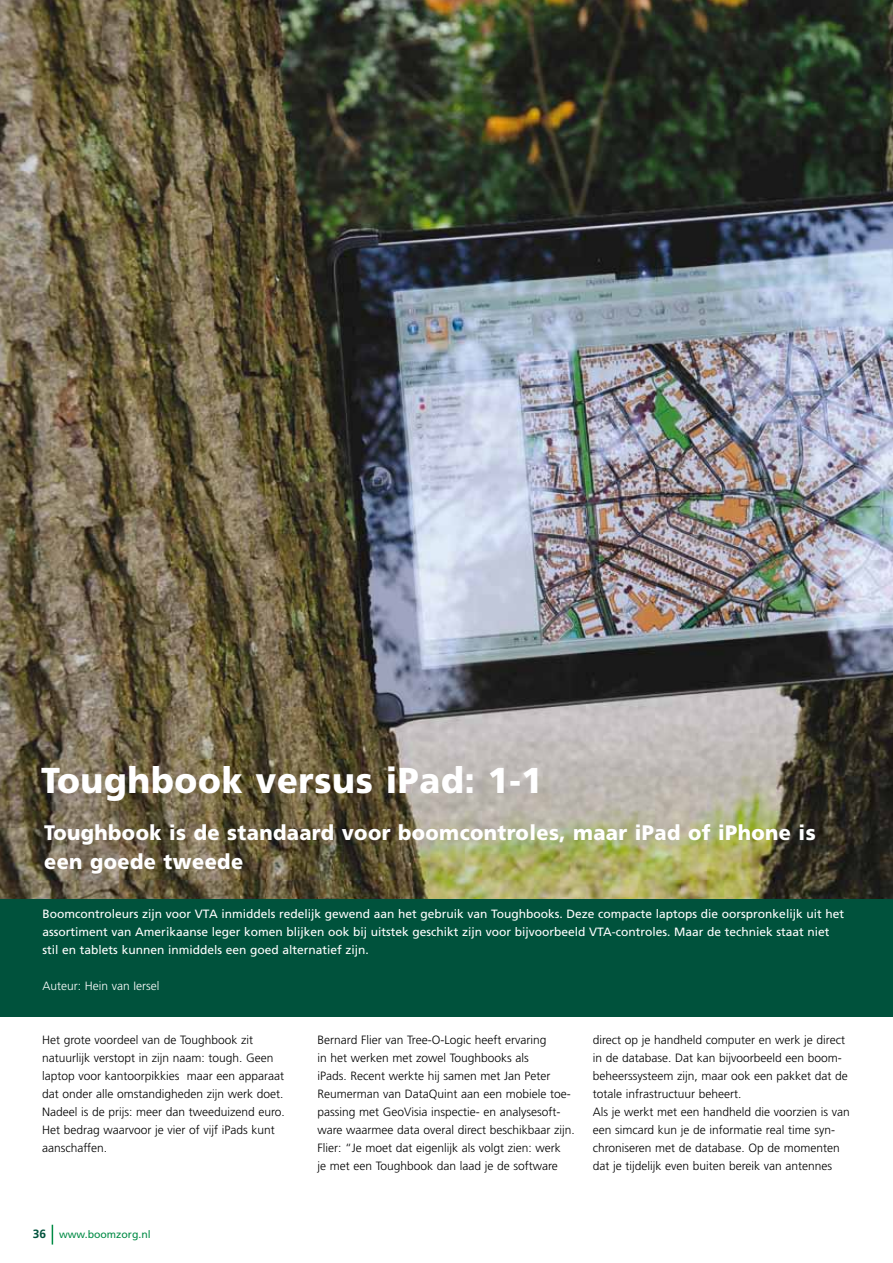
<style>
.page{position:relative;width:893px;height:1263px;background:#fff}
.page>*{position:absolute;margin:0;border:0;box-sizing:border-box;transform-origin:0 0}
.t1{font:900 36px "Frutiger";letter-spacing:.02em;color:#fff;scale:.95 1}
.t2{font:900 21px/28.5px "Frutiger";letter-spacing:.02em;color:#fff;scale:.95 1}
.t3{font:300 12px/18px "Frutiger";color:#000}
.t4{font:12px/18px "Frutiger";color:#fff}
.t5{font:300 12px "Frutiger";color:#fff}
.t6{font:10.5px "Frutiger";color:#008b45}
.s1{font-weight:700;font-size:12px;color:#00523c}
</style>
<div class="page">
<svg style="left:52px;top:1225px;width:1px;height:19px"></svg>
<img style="left:0;top:0;width:893px;height:899px">
<div style="left:0;top:899px;width:893px;height:117px;background:#00523c"></div>
<h1 class="t1" style="left:41px;top:758px;width:529px">Toughbook versus iPad: 1-1</h1>
<h2 class="t2" style="left:44px;top:818px;width:814px">Toughbook is de standaard voor boomcontroles, maar iPad of iPhone is een goede tweede</h2>
<p class="t4" style="left:43px;top:905px;width:803px">Boomcontroleurs zijn voor VTA inmiddels redelijk gewend aan het gebruik van Toughbooks. Deze compacte laptops die oorspronkelijk uit het assortiment van Amerikaanse leger komen blijken ook bij uitstek geschikt zijn voor bijvoorbeeld VTA-controles. Maar de techniek staat niet stil en tablets kunnen inmiddels een goed alternatief zijn.</p>
<p class="t5" style="left:43px;top:979px;width:119px">Auteur: Hein van Iersel</p>
<p class="t3" style="left:42px;top:1031px;width:244px">Het grote voordeel van de Toughbook zit natuurlijk verstopt in zijn naam: tough. Geen laptop voor kantoorpikkies maar een apparaat dat onder alle omstandigheden zijn werk doet.<br>Nadeel is de prijs: meer dan tweeduizend euro.<br>Het bedrag waarvoor je vier of vijf iPads kunt aanschaffen.</p>
<p class="t3" style="left:317px;top:1031px;width:259px">Bernard Flier van Tree-O-Logic heeft ervaring<br>in het werken met zowel Toughbooks als<br>iPads. Recent werkte hij samen met Jan Peter Reumerman van DataQuint aan een mobiele toe&shy;passing met GeoVisia inspectie- en analysesoft&shy;ware waarmee data overal direct beschikbaar zijn.<br>Flier: “Je moet dat eigenlijk als volgt zien: werk<br>je met een Toughbook dan laad je de software</p>
<p class="t3" style="left:593px;top:1031px;width:259px">direct op je handheld computer en werk je direct in de database. Dat kan bijvoorbeeld een boom&shy;beheerssysteem zijn, maar ook een pakket dat de totale infrastructuur beheert.<br>Als je werkt met een handheld die voorzien is van een simcard kun je de informatie real time syn&shy;chroniseren met de database. Op de momenten dat je tijdelijk even buiten bereik van antennes</p>
<p class="t6" style="left:33px;top:1228px;width:119px"><span class="s1">36</span> www.boomzorg.nl</p>
</div>
